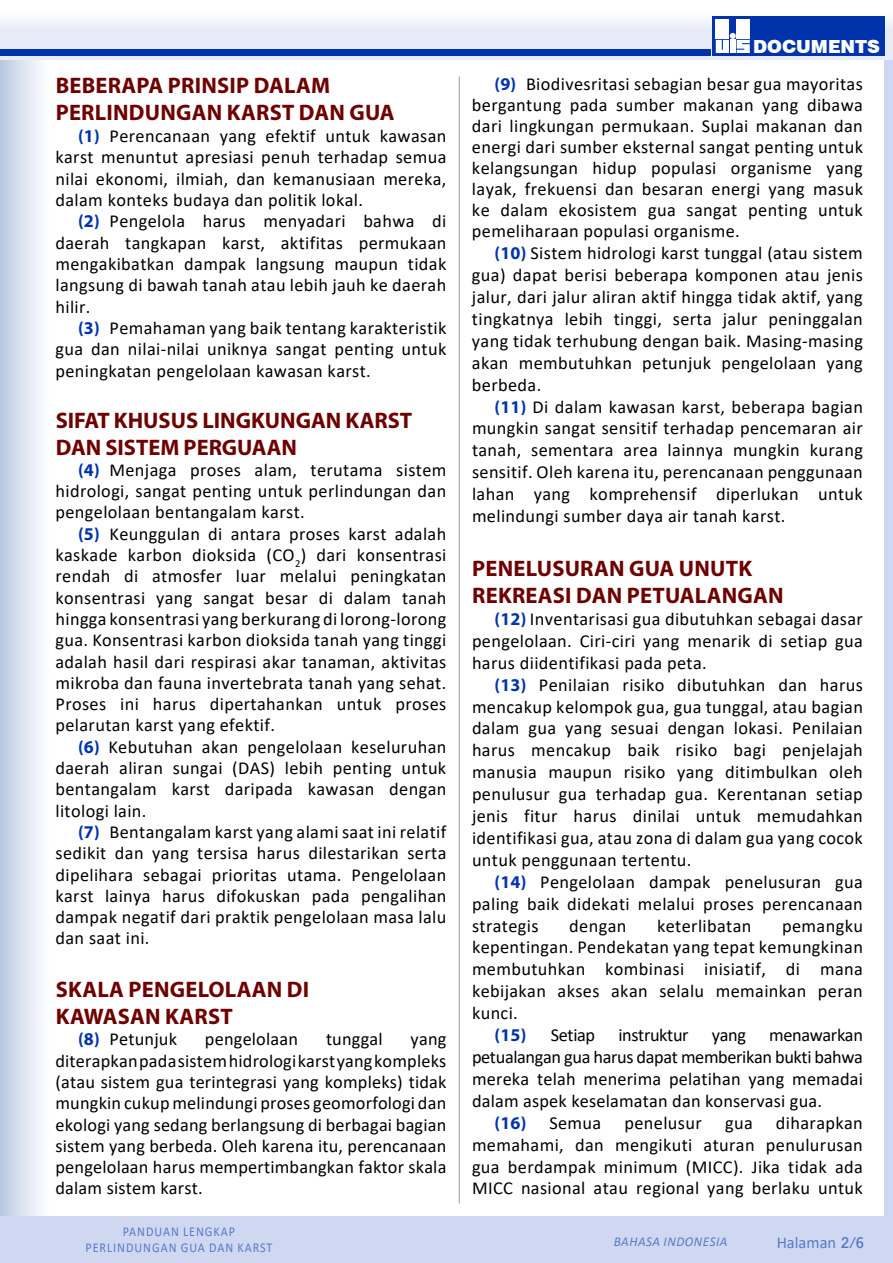
<style>
.page{position:relative;width:893px;height:1263px;background:#fff}
.page>*{position:absolute;margin:0;border:0;box-sizing:border-box;transform-origin:0 0}
.t1{font:700 22.5px/27px "Myriad Pro";letter-spacing:.01em;color:#6e0000}
.t2{font:18.3px/21.3px "Calibri";letter-spacing:.02em;color:#000;text-align:justify}
.t3{font:18.3px "Calibri";letter-spacing:-.02em;color:#000}
.t4{font:900 18px "Swiss 721 BT";color:#fff}
.t5{font:700 18px "Myriad Pro";color:#0033ab}
.t6{font:16.5px "Calibri";color:#597ac7}
.t7{font:13.5px/16.2px "Calibri";letter-spacing:.08em;color:#597ac7;text-align:center;scale:.9 1}
.t8{font:italic 13.5px "Calibri";letter-spacing:.04em;color:#597ac7}
.s1{font-family:"Myriad Pro";font-weight:700;font-size:18px;color:#0033ab}
.s2{font-family:"Hamburg";font-weight:500;font-size:15px}
</style>
<div class="page">
<div style="left:0;top:59px;width:51px;height:1158px;background:linear-gradient(to right,#bacae3,#fff)"></div>
<div style="left:0;top:1217px;width:893px;height:46px;background:#cfd8f0"></div>
<div style="left:885px;top:59px;width:8px;height:1159px;background:#cfd8f0"></div>
<svg style="left:0;top:16px;width:893px;height:43px"></svg>
<div style="left:0;top:49px;width:710px;height:7px;background:#0033ab"></div>
<div style="left:712px;top:16px;width:172px;height:40px;background:#0033ab"></div>
<div style="left:716px;top:19px;width:13px;height:20px;background:#fff"></div>
<svg style="left:716px;top:33px;width:34px;height:20px"></svg>
<div style="left:737px;top:19px;width:13px;height:20px;background:#fff"></div>
<hr style="left:459px;top:77px;width:1px;height:1126px;background:#9d9d9c">
<p class="t1" style="left:56px;top:72px;width:340px">BEBERAPA PRINSIP DALAM<br>PERLINDUNGAN KARST DAN GUA</p>
<p class="t2" style="left:55px;top:125px;width:392px;text-indent:23px"><span class="s1">(1)</span> Perencanaan yang efektif untuk kawasan karst menuntut apresiasi penuh terhadap semua nilai ekonomi, ilmiah, dan kemanusiaan mereka, dalam konteks budaya dan politik lokal.</p>
<p class="t2" style="left:55px;top:210px;width:392px;text-indent:23px"><span class="s1">(2)</span> Pengelola harus menyadari bahwa di daerah tangkapan karst, aktifitas permukaan mengakibatkan dampak langsung maupun tidak langsung di bawah tanah atau lebih jauh ke daerah hilir.</p>
<p class="t2" style="left:55px;top:317px;width:392px;text-indent:23px"><span class="s1">(3)</span> Pemahaman yang baik tentang karakteristik gua dan nilai-nilai uniknya sangat penting untuk peningkatan pengelolaan kawasan karst.</p>
<p class="t1" style="left:56px;top:406px;width:358px">SIFAT KHUSUS LINGKUNGAN KARST<br>DAN SISTEM PERGUAAN</p>
<p class="t2" style="left:55px;top:459px;width:392px;text-indent:23px"><span class="s1">(4)</span> Menjaga proses alam, terutama sistem hidrologi, sangat penting untuk perlindungan dan pengelolaan bentangalam karst.</p>
<p class="t2" style="left:55px;top:522px;width:392px;text-indent:23px"><span class="s1">(5)</span> Keunggulan di antara proses karst adalah kaskade karbon dioksida (CO<sub>2</sub>) dari konsentrasi rendah di atmosfer luar melalui peningkatan konsentrasi yang sangat besar di dalam tanah hingga konsentrasi yang berkurang di lorong-lorong gua. Konsentrasi karbon dioksida tanah yang tinggi adalah hasil dari respirasi akar tanaman, aktivitas mikroba dan fauna invertebrata tanah yang sehat.<br>Proses ini harus dipertahankan untuk proses pelarutan karst yang efektif.</p>
<p class="t2" style="left:55px;top:735px;width:392px;text-indent:23px"><span class="s1">(6)</span> Kebutuhan akan pengelolaan keseluruhan daerah aliran sungai (DAS) lebih penting untuk bentangalam karst daripada kawasan dengan litologi lain.</p>
<p class="t2" style="left:55px;top:821px;width:392px;text-indent:23px"><span class="s1">(7)</span> Bentangalam karst yang alami saat ini relatif sedikit dan yang tersisa harus dilestarikan serta dipelihara sebagai prioritas utama. Pengelolaan karst lainya harus difokuskan pada pengalihan dampak negatif dari praktik pengelolaan masa lalu dan saat ini.</p>
<p class="t1" style="left:56px;top:975px;width:255px">SKALA PENGELOLAAN DI<br>KAWASAN KARST</p>
<p class="t2" style="left:78px;top:1028px;width:101px"><span class="s1">(8)</span> Petunjuk</p>
<p class="t2" style="left:205px;top:1028px;width:95px">pengelolaan</p>
<p class="t2" style="left:326px;top:1028px;width:58px">tunggal</p>
<p class="t2" style="left:55px;top:1028px;width:392px;text-indent:355px">yang diterapkan pada sistem hidrologi karst yang kompleks (atau sistem gua terintegrasi yang kompleks) tidak mungkin cukup melindungi proses geomorfologi dan ekologi yang sedang berlangsung di berbagai bagian sistem yang berbeda. Oleh karena itu, perencanaan pengelolaan harus mempertimbangkan faktor skala dalam sistem karst.</p>
<p class="t4" style="left:753px;top:36px;width:129px">DOCUMENTS</p>
<p class="t2" style="left:472px;top:73px;width:392px;text-indent:23px"><span class="s1">(9)</span> Biodivesritasi sebagian besar gua mayoritas bergantung pada sumber makanan yang dibawa dari lingkungan permukaan. Suplai makanan dan energi dari sumber eksternal sangat penting untuk kelangsungan hidup populasi organisme yang layak, frekuensi dan besaran energi yang masuk ke dalam ekosistem gua sangat penting untuk pemeliharaan populasi organisme.</p>
<p class="t2" style="left:472px;top:242px;width:392px;line-height:21.9px;text-indent:23px"><span class="s1">(10)</span> Sistem hidrologi karst tunggal (atau sistem gua) dapat berisi beberapa komponen atau jenis jalur, dari jalur aliran aktif hingga tidak aktif, yang tingkatnya lebih tinggi, serta jalur peninggalan yang tidak terhubung dengan baik. Masing-masing akan membutuhkan petunjuk pengelolaan yang berbeda.</p>
<p class="t2" style="left:472px;top:395px;width:392px;line-height:21.9px;text-indent:22px"><span class="s1">(11)</span> Di dalam kawasan karst, beberapa bagian mungkin sangat sensitif terhadap pencemaran air tanah, sementara area lainnya mungkin kurang sensitif. Oleh karena itu, perencanaan penggunaan lahan yang komprehensif diperlukan untuk melindungi sumber daya air tanah karst.</p>
<p class="t1" style="left:472px;top:554px;width:313px">PENELUSURAN GUA UNUTK<br>REKREASI DAN PETUALANGAN</p>
<p class="t2" style="left:472px;top:607px;width:392px;line-height:21.9px;text-indent:22px"><span class="s1">(12)</span> Inventarisasi gua dibutuhkan sebagai dasar pengelolaan. Ciri-ciri yang menarik di setiap gua harus diidentifikasi pada peta.</p>
<p class="t2" style="left:472px;top:673px;width:392px;line-height:21.9px;text-indent:22px"><span class="s1">(13)</span> Penilaian risiko dibutuhkan dan harus mencakup kelompok gua, gua tunggal, atau bagian dalam gua yang sesuai dengan lokasi. Penilaian harus mencakup baik risiko bagi penjelajah manusia maupun risiko yang ditimbulkan oleh penulusur gua terhadap gua. Kerentanan setiap jenis fitur harus dinilai untuk memudahkan identifikasi gua, atau zona di dalam gua yang cocok untuk penggunaan tertentu.</p>
<p class="t2" style="left:472px;top:870px;width:392px;line-height:21.9px;text-indent:22px"><span class="s1">(14)</span> Pengelolaan dampak penelusuran gua paling baik didekati melalui proses perencanaan strategis</p>
<p class="t2" style="left:569px;top:914px;width:59px">dengan</p>
<p class="t2" style="left:657px;top:914px;width:96px">keterlibatan</p>
<p class="t2" style="left:782px;top:914px;width:82px">pemangku</p>
<p class="t2" style="left:472px;top:936px;width:392px">kepentingan. Pendekatan yang tepat kemungkinan</p>
<p class="t2" style="left:472px;top:958px;width:392px">membutuhkan kombinasi inisiatif, di mana</p>
<p class="t2" style="left:472px;top:980px;width:392px">kebijakan akses akan selalu memainkan peran</p>
<p class="t2" style="left:472px;top:1002px;width:47px">kunci.</p>
<p class="t2" style="left:494px;top:1024px;width:102px"><span class="s1">(15)</span> Setiap</p>
<p class="t3" style="left:618px;top:1022px;width:72px">instruktur</p>
<p class="t2" style="left:712px;top:1024px;width:36px">yang</p>
<p class="t2" style="left:472px;top:1023px;width:392px;line-height:21.9px;text-indent:297px">menawarkan petualangan gua harus dapat memberikan bukti bahwa mereka telah menerima pelatihan yang memadai dalam aspek keselamatan dan konservasi gua.</p>
<p class="t5" style="left:494px;top:1111px;width:33px">(16)</p>
<p class="t2" style="left:549px;top:1111px;width:53px">Semua</p>
<p class="t2" style="left:624px;top:1111px;width:79px">penelusur</p>
<p class="t2" style="left:725px;top:1111px;width:29px">gua</p>
<p class="t2" style="left:472px;top:1111px;width:392px;line-height:21.9px;text-indent:304px">diharapkan memahami, dan mengikuti aturan penulurusan gua berdampak minimum (MICC). Jika tidak ada MICC nasional atau regional yang berlaku untuk</p>
<p class="t7" style="left:86px;top:1223px;width:209px">PANDUAN LENGKAP<br>PERLINDUNGAN GUA DAN KARST</p>
<p class="t8" style="left:614px;top:1232px;width:115px">BAHASA INDONESIA</p>
<p class="t6" style="left:777px;top:1231px;width:89px">Halaman <span class="s2">2/6</span></p>
</div>
